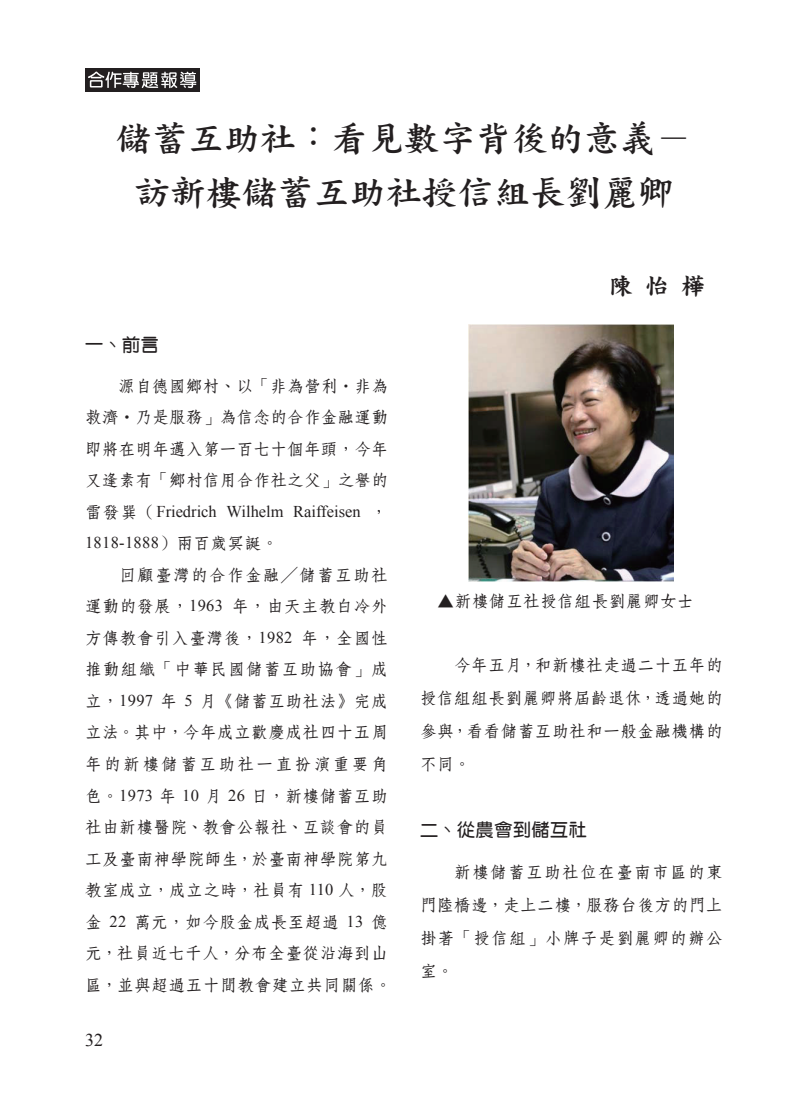
<style>
.page{position:relative;width:808px;height:1106px;background:#fff}
.page>*{position:absolute;margin:0;border:0;box-sizing:border-box;transform-origin:0 0}
.t1{font:36px/54px "DF Kai Shu W7 HK BF";color:#231f20;text-align:center}
.t2{font:24px "DF Kai XB HK BF";color:#231f20}
.t3{font:18px "DF Yuan Bd HK BF";letter-spacing:.035em;color:#231f20}
.t4{font:18px "Times New Roman";color:#231f20}
.t5{font:16.5px/31.5px "DF Fang Song W6 HK BF";letter-spacing:.04em;color:#231f20;text-align:justify}
.t6{font:16.5px/31.5px "Times New Roman";color:#231f20}
.t7{font:15px "Times New Roman";color:#231f20}
.s1{font-family:"Ming Li U"}
.s2{font-family:"DF Kai Shu SB Estd BF"}
.s3{font-family:"DF Fang Song W6 HK BF"}
.s4{font-family:"Times New Roman"}
</style>
<div class="page">
<img style="left:468px;top:324px;width:206px;height:257px">
<div style="left:85px;top:68px;width:114px;height:24px;background:#231f20"></div>
<svg style="left:88px;top:72px;width:108px;height:16px"></svg>
<h1 class="t1" style="left:116px;top:111px;width:577px">儲蓄互助社：看見數字背後的意義－訪新樓儲蓄互助社授信組長劉麗卿</h1>
<p class="t3" style="left:85px;top:336px;width:75px">一、前言</p>
<p class="t5" style="left:85px;top:370px;width:305px;text-indent:33px">源自德國鄉村、以「非為營利<span class="s1">・</span>非為救濟<span class="s2">・</span>乃是服務」為信念的合作金融運動即將在明年邁入第一百七十個年頭，今年又逢素有「鄉村信用合作社之父」之譽的</p>
<p class="t6" style="left:85px;top:495px;width:304px"><span class="s3">雷發巽（</span>Friedrich Wilhelm Raiffeisen <span class="s3">，<br></span>1818-1888<span class="s3">）兩百歲冥誕。</span></p>
<p class="t5" style="left:85px;top:559px;width:308px;text-align:left;text-indent:34px">回顧臺灣的合作金融╱儲蓄互助社運動的發展，<span class="s4">1963</span> 年，由天主教白冷外方傳教會引入臺灣後，<span class="s4">1982</span> 年，全國性推動組織「中華民國儲蓄互助協會」成立，<span class="s4">1997</span> 年 <span class="s4">5</span> 月《儲蓄互助社法》完成立法。其中，今年成立歡慶成社四十五周年的新樓儲蓄互助社一直扮演重要角色。<span class="s4">1973</span> 年 <span class="s4">10</span> 月 <span class="s4">26</span> 日，新樓儲蓄互助社由新樓醫院、教會公報社、互談會的員工及臺南神學院師生，於臺南神學院第九教室成立，成立之時，社員有 <span class="s4">110</span> 人，股金 <span class="s4">22</span> 萬元，如今股金成長至超過 <span class="s4">13</span> 億元，社員近七千人，分布全臺從沿海到山區，並與超過五十間教會建立共同關係。</p>
<p class="t7" style="left:85px;top:1021px;width:17px">32</p>
<p class="t4" style="left:85px;top:1028px;width:19px">32</p>
<h2 class="t2" style="left:609px;top:274px;width:98px">陳怡樺</h2>
<p class="t5" style="left:438px;top:585px;width:258px">▲新樓儲互社授信組長劉麗卿女士</p>
<p class="t5" style="left:420px;top:648px;width:304px;line-height:33px;text-indent:34px">今年五月，和新樓社走過二十五年的授信組組長劉麗卿將屆齡退休，透過她的參與，看看儲蓄互助社和一般金融機構的不同。</p>
<p class="t3" style="left:420px;top:820px;width:168px">二、從農會到儲互社</p>
<p class="t5" style="left:420px;top:855px;width:304px;line-height:33px;text-indent:34px">新樓儲蓄互助社位在臺南市區的東門陸橋邊，走上二樓，服務台後方的門上掛著「授信組」小牌子是劉麗卿的辦公室。</p>
</div>
